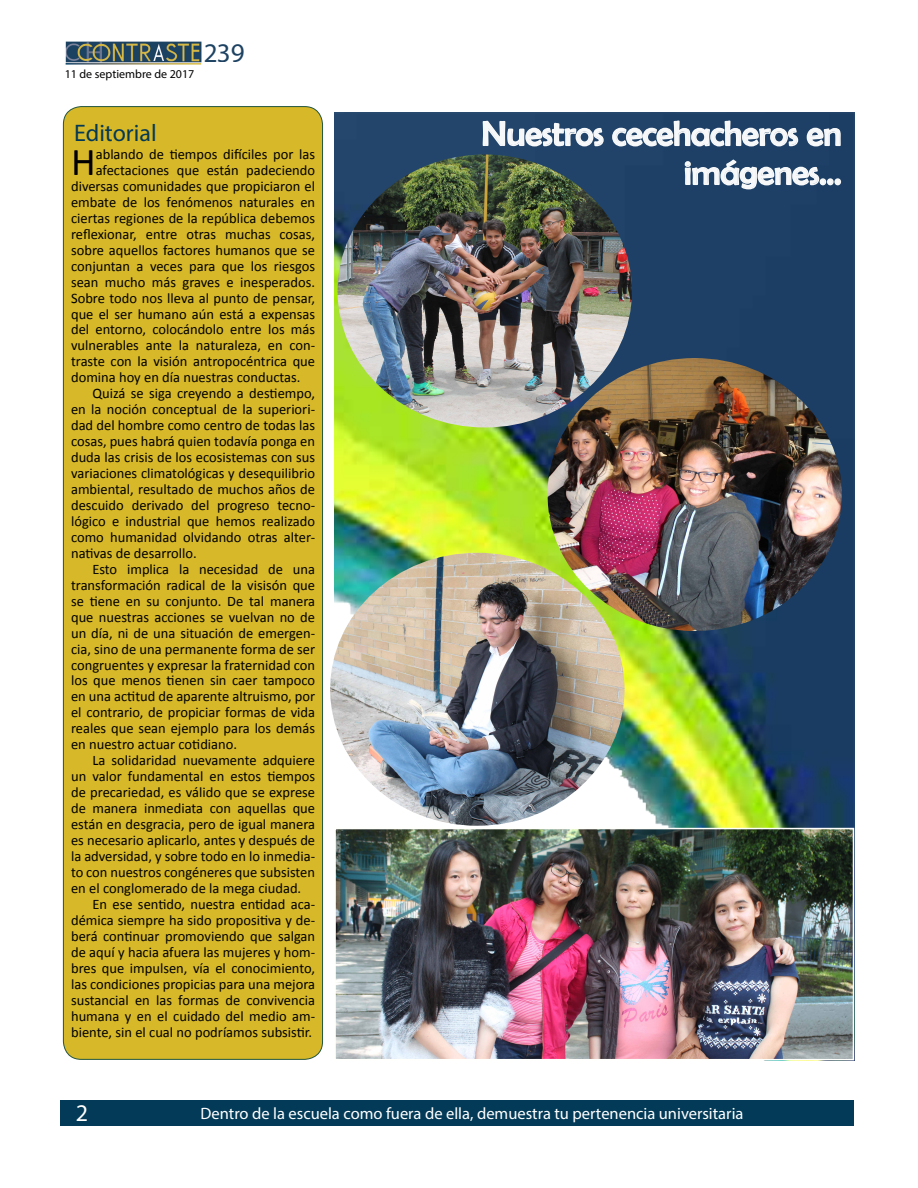
<style>
.page{position:relative;width:918px;height:1188px;background:#fff}
.page>*{position:absolute;margin:0;border:0;box-sizing:border-box;transform-origin:0 0}
.t1{font:39.6px "Calibri";color:#000}
.t2{font:34.5px/39px "Berlin Sans FB";color:#f7f8f9;text-align:right}
.t3{font:27px "Myriad Pro";color:#1d4262}
.t4{font:24px "Myriad Pro";color:#043956}
.t5{font:24px "Myriad Pro";color:#fff}
.t6{font:16.5px "Myriad Pro";color:#fff}
.t7{font:14.55px "Calibri";color:#000}
.t8{font:12px "Myriad Pro";color:#000}
</style>
<div class="page">
<div style="left:61px;top:1100px;width:793px;height:25px;background:#023a57"></div>
<img style="left:65px;top:41px;width:137px;height:24px">
<img style="left:334px;top:112px;width:520px;height:716px">
<div style="left:63px;top:107px;width:260px;height:952px;background:#d7b829;border-radius:18px"></div>
<img style="left:330px;top:553px;width:295px;height:273px">
<img style="left:338px;top:154px;width:294px;height:274px">
<svg style="left:482px;top:112px;width:122px;height:35px;background:#516c89"></svg>
<svg style="left:611px;top:112px;width:231px;height:125px;background:#355375"></svg>
<img style="left:337px;top:831px;width:514px;height:226px">
<div style="left:334px;top:828px;width:520px;height:232px;border:2px solid #fffffb"></div>
<img style="left:548px;top:358px;width:294px;height:273px">
<p class="t8" style="left:65px;top:66px;width:131px">11 de septiembre de 2017</p>
<h3 class="t3" style="left:203px;top:36px;width:43px">239</h3>
<h3 class="t4" style="left:74px;top:118px;width:84px">Editorial</h3>
<h1 class="t1" style="left:71px;top:137px;width:26px">H</h1>
<p class="t7" style="left:96px;top:145px;width:221px">ablando de tiempos difíciles por las</p>
<p class="t7" style="left:96px;top:161px;width:221px">afectaciones que están padeciendo</p>
<p class="t7" style="left:71px;top:177px;width:246px">diversas comunidades que propiciaron el</p>
<p class="t7" style="left:71px;top:193px;width:246px">embate de los fenómenos naturales en</p>
<p class="t7" style="left:71px;top:209px;width:246px">ciertas regiones de la república debemos</p>
<p class="t7" style="left:71px;top:225px;width:246px">reflexionar, entre otras muchas cosas,</p>
<p class="t7" style="left:71px;top:241px;width:246px">sobre aquellos factores humanos que se</p>
<p class="t7" style="left:71px;top:257px;width:246px">conjuntan a veces para que los riesgos</p>
<p class="t7" style="left:71px;top:273px;width:246px">sean mucho más graves e inesperados.</p>
<p class="t7" style="left:71px;top:289px;width:246px">Sobre todo nos lleva al punto de pensar,</p>
<p class="t7" style="left:71px;top:304px;width:246px">que el ser humano aún está a expensas</p>
<p class="t7" style="left:71px;top:320px;width:246px">del entorno, colocándolo entre los más</p>
<p class="t7" style="left:71px;top:336px;width:246px">vulnerables ante la naturaleza, en con-</p>
<p class="t7" style="left:71px;top:352px;width:246px">traste con la visión antropocéntrica que</p>
<p class="t7" style="left:71px;top:368px;width:231px">domina hoy en día nuestras conductas.</p>
<p class="t7" style="left:92px;top:384px;width:224px">Quizá se siga creyendo a destiempo,</p>
<p class="t7" style="left:71px;top:400px;width:246px">en la noción conceptual de la superiori-</p>
<p class="t7" style="left:71px;top:416px;width:246px">dad del hombre como centro de todas las</p>
<p class="t7" style="left:71px;top:432px;width:246px">cosas, pues habrá quien todavía ponga en</p>
<p class="t7" style="left:71px;top:448px;width:246px">duda las crisis de los ecosistemas con sus</p>
<p class="t7" style="left:71px;top:464px;width:246px">variaciones climatológicas y desequilibrio</p>
<p class="t7" style="left:71px;top:480px;width:246px">ambiental, resultado de muchos años de</p>
<p class="t7" style="left:71px;top:496px;width:246px">descuido derivado del progreso tecno-</p>
<p class="t7" style="left:71px;top:512px;width:246px">lógico e industrial que hemos realizado</p>
<p class="t7" style="left:71px;top:528px;width:246px">como humanidad olvidando otras alter-</p>
<p class="t7" style="left:71px;top:544px;width:127px">nativas de desarrollo.</p>
<p class="t7" style="left:92px;top:560px;width:224px">Esto implica la necesidad de una</p>
<p class="t7" style="left:71px;top:576px;width:246px">transformación radical de la visisón que</p>
<p class="t7" style="left:71px;top:592px;width:246px">se tiene en su conjunto. De tal manera</p>
<p class="t7" style="left:71px;top:608px;width:246px">que nuestras acciones se vuelvan no de</p>
<p class="t7" style="left:71px;top:624px;width:246px">un día, ni de una situación de emergen-</p>
<p class="t7" style="left:71px;top:640px;width:246px">cia, sino de una permanente forma de ser</p>
<p class="t7" style="left:71px;top:656px;width:246px">congruentes y expresar la fraternidad con</p>
<p class="t7" style="left:71px;top:671px;width:246px">los que menos tienen sin caer tampoco</p>
<p class="t7" style="left:71px;top:687px;width:246px">en una actitud de aparente altruismo, por</p>
<p class="t7" style="left:71px;top:703px;width:246px">el contrario, de propiciar formas de vida</p>
<p class="t7" style="left:71px;top:719px;width:246px">reales que sean ejemplo para los demás</p>
<p class="t7" style="left:71px;top:735px;width:168px">en nuestro actuar cotidiano.</p>
<p class="t7" style="left:92px;top:751px;width:224px">La solidaridad nuevamente adquiere</p>
<p class="t7" style="left:71px;top:767px;width:246px">un valor fundamental en estos tiempos</p>
<p class="t7" style="left:71px;top:783px;width:246px">de precariedad, es válido que se exprese</p>
<p class="t7" style="left:71px;top:799px;width:246px">de manera inmediata con aquellas que</p>
<p class="t7" style="left:71px;top:815px;width:246px">están en desgracia, pero de igual manera</p>
<p class="t7" style="left:71px;top:831px;width:246px">es necesario aplicarlo, antes y después de</p>
<p class="t7" style="left:71px;top:847px;width:246px">la adversidad, y sobre todo en lo inmedia-</p>
<p class="t7" style="left:71px;top:863px;width:246px">to con nuestros congéneres que subsisten</p>
<p class="t7" style="left:71px;top:879px;width:232px">en el conglomerado de la mega ciudad.</p>
<p class="t7" style="left:92px;top:895px;width:224px">En ese sentido, nuestra entidad aca-</p>
<p class="t7" style="left:71px;top:911px;width:246px">démica siempre ha sido propositiva y de-</p>
<p class="t7" style="left:71px;top:927px;width:246px">berá continuar promoviendo que salgan</p>
<p class="t7" style="left:71px;top:943px;width:246px">de aquí y hacia afuera las mujeres y hom-</p>
<p class="t7" style="left:71px;top:959px;width:246px">bres que impulsen, vía el conocimiento,</p>
<p class="t7" style="left:71px;top:975px;width:246px">las condiciones propicias para una mejora</p>
<p class="t7" style="left:71px;top:991px;width:246px">sustancial en las formas de convivencia</p>
<p class="t7" style="left:71px;top:1007px;width:246px">humana y en el cuidado del medio am-</p>
<p class="t7" style="left:71px;top:1022px;width:243px">biente, sin el cual no podríamos subsistir.</p>
<h2 class="t2" style="left:482px;top:114px;width:361px">Nuestros cecehacheros en imágenes...</h2>
<h3 class="t5" style="left:76px;top:1099px;width:14px">2</h3>
<p class="t6" style="left:200px;top:1103px;width:545px">Dentro de la escuela como fuera de ella, demuestra tu pertenencia universitaria</p>
</div>
